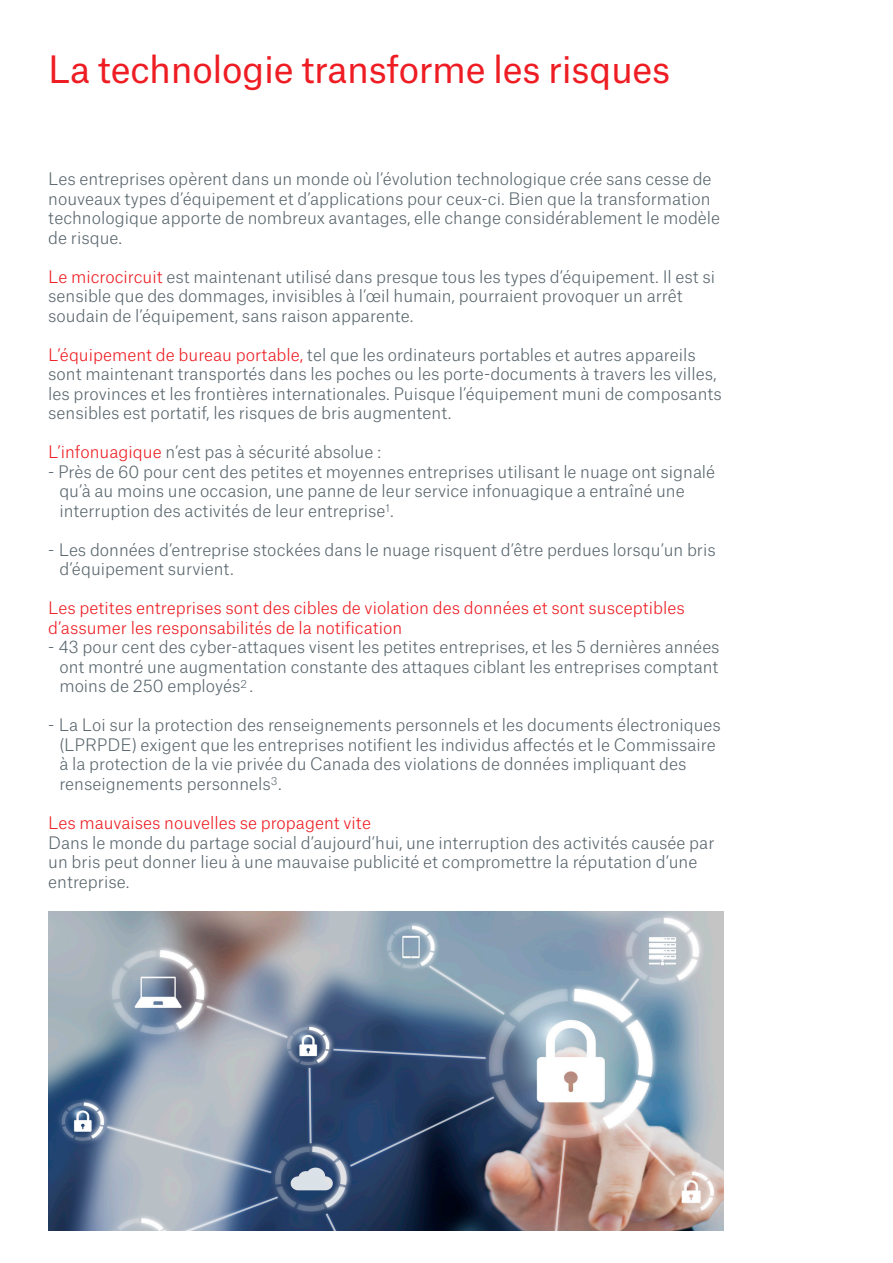
<style>
.page{position:relative;width:893px;height:1263px;background:#fff}
.page>*{position:absolute;margin:0;border:0;box-sizing:border-box;transform-origin:0 0}
.MR_18_5pt{font:36px "Munich Re";letter-spacing:-.01em;color:#ee1d23}
.t1{font:300 16.5px/19.5px "Munich Re";color:#5a676e}
.t2{font:300 16.5px/19.5px "Munich Re";color:#ee1d23}
.s1{color:#ee1d23}
</style>
<div class="page">
<img style="left:48px;top:911px;width:675px;height:320px">
<p class="MR_18_5pt" style="left:48px;top:40px;width:623px">La technologie transforme les risques</p>
<p class="t1" style="left:48px;top:168px;width:673px">Les entreprises opèrent dans un monde où l’évolution technologique crée sans cesse de nouveaux types d’équipement et d’applications pour ceux-ci. Bien que la transformation technologique apporte de nombreux avantages, elle change considérablement le modèle de risque.</p>
<p class="t1" style="left:48px;top:265px;width:668px"><span class="s1">Le microcircuit</span> est maintenant utilisé dans presque tous les types d’équipement. Il est si sensible que des dommages, invisibles à l’œil humain, pourraient provoquer un arrêt soudain de l’équipement, sans raison apparente.</p>
<p class="t1" style="left:48px;top:343px;width:675px"><span class="s1">L’équipement de bureau portable,</span> tel que les ordinateurs portables et autres appareils sont maintenant transportés dans les poches ou les porte-documents à travers les villes, les provinces et les frontières internationales. Puisque l’équipement muni de composants sensibles est portatif, les risques de bris augmentent.</p>
<p class="t1" style="left:48px;top:441px;width:335px"><span class="s1">L’infonuagique</span> n’est pas à sécurité absolue :</p>
<p class="t1" style="left:59px;top:460px;width:657px;text-indent:-11px">- Près de 60 pour cent des petites et moyennes entreprises utilisant le nuage ont signalé qu’à au moins une occasion, une panne de leur service infonuagique a entraîné une interruption des activités de leur entreprise<sup>1</sup>.</p>
<p class="t1" style="left:59px;top:538px;width:658px;text-indent:-11px">- Les données d’entreprise stockées dans le nuage risquent d’être perdues lorsqu’un bris d’équipement survient.</p>
<p class="t2" style="left:48px;top:597px;width:638px">Les petites entreprises sont des cibles de violation des données et sont susceptibles d’assumer les responsabilités de la notification</p>
<p class="t1" style="left:59px;top:636px;width:662px;text-align:justify;text-indent:-11px">- 43 pour cent des cyber-attaques visent les petites entreprises, et les 5 dernières années ont montré une augmentation constante des attaques ciblant les entreprises comptant moins de 250 employés<sup>2</sup> .</p>
<p class="t1" style="left:59px;top:714px;width:663px;text-indent:-11px">- La Loi sur la protection des renseignements personnels et les documents électroniques (LPRPDE) exigent que les entreprises notifient les individus affectés et le Commissaire à la protection de la vie privée du Canada des violations de données impliquant des renseignements personnels<sup>3</sup>.</p>
<p class="t2" style="left:48px;top:811px;width:324px">Les mauvaises nouvelles se propagent vite</p>
<p class="t1" style="left:48px;top:831px;width:668px">Dans le monde du partage social d’aujourd’hui, une interruption des activités causée par un bris peut donner lieu à une mauvaise publicité et compromettre la réputation d’une entreprise.</p>
</div>
